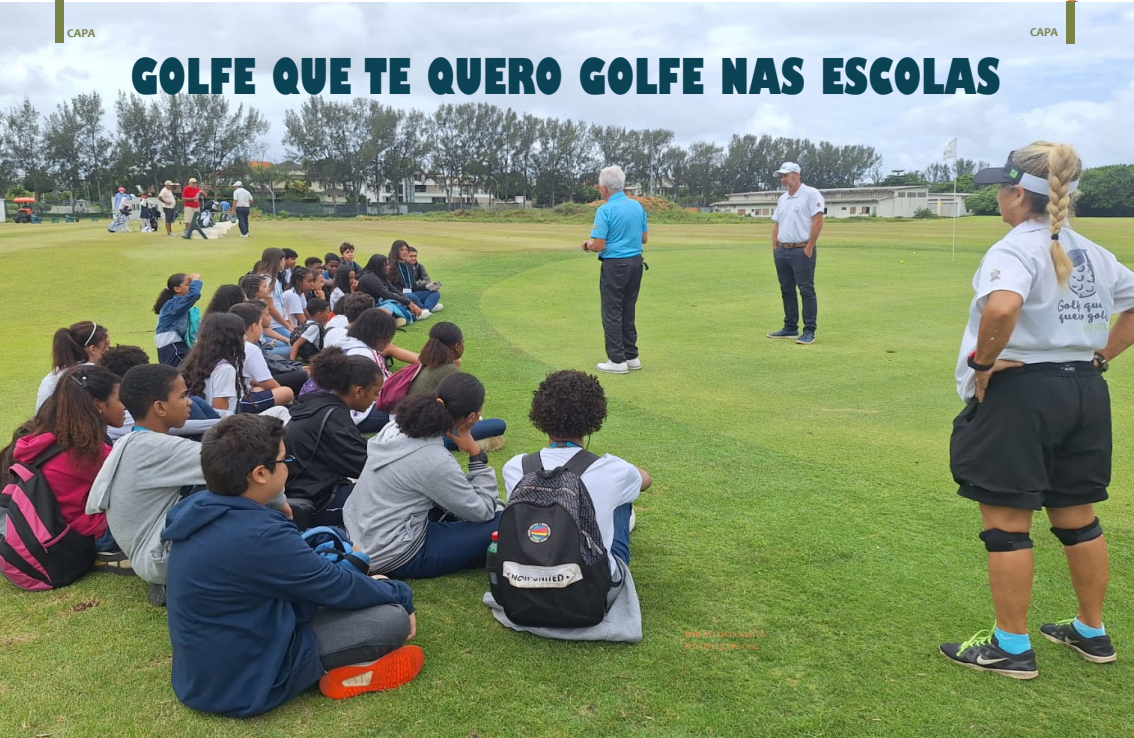
<style>
.page{position:relative;width:1134px;height:738px;background:#fff}
.page>*{position:absolute;margin:0;border:0;box-sizing:border-box;transform-origin:0 0}
.t1{font:800 condensed 48px "Gill Sans";color:#0b4355}
.t2{font:700 12px "Candara";color:#798248}
.author{font:8px "Minion Pro";letter-spacing:.01em;color:#f68c58}
</style>
<div class="page">
<img style="left:0;top:2px;width:1134px;height:735px">
<div style="left:56px;top:0;width:8px;height:43px;background:#798248"></div>
<div style="left:1066px;top:1px;width:9px;height:43px;background:#798248"></div>
<p class="t2" style="left:67px;top:26px;width:30px">CAPA</p>
<p class="t1" style="left:130px;top:46px;width:871px">GOLFE QUE TE QUERO GOLFE NAS ESCOLAS</p>
<p class="t2" style="left:1030px;top:25px;width:30px">CAPA</p>
<p class="author" style="left:685px;top:628px;width:82px">POR PATRICIA KLOTZ</p>
<p class="author" style="left:685px;top:640px;width:76px">FOTOS EQUIPE OGC</p>
</div>
